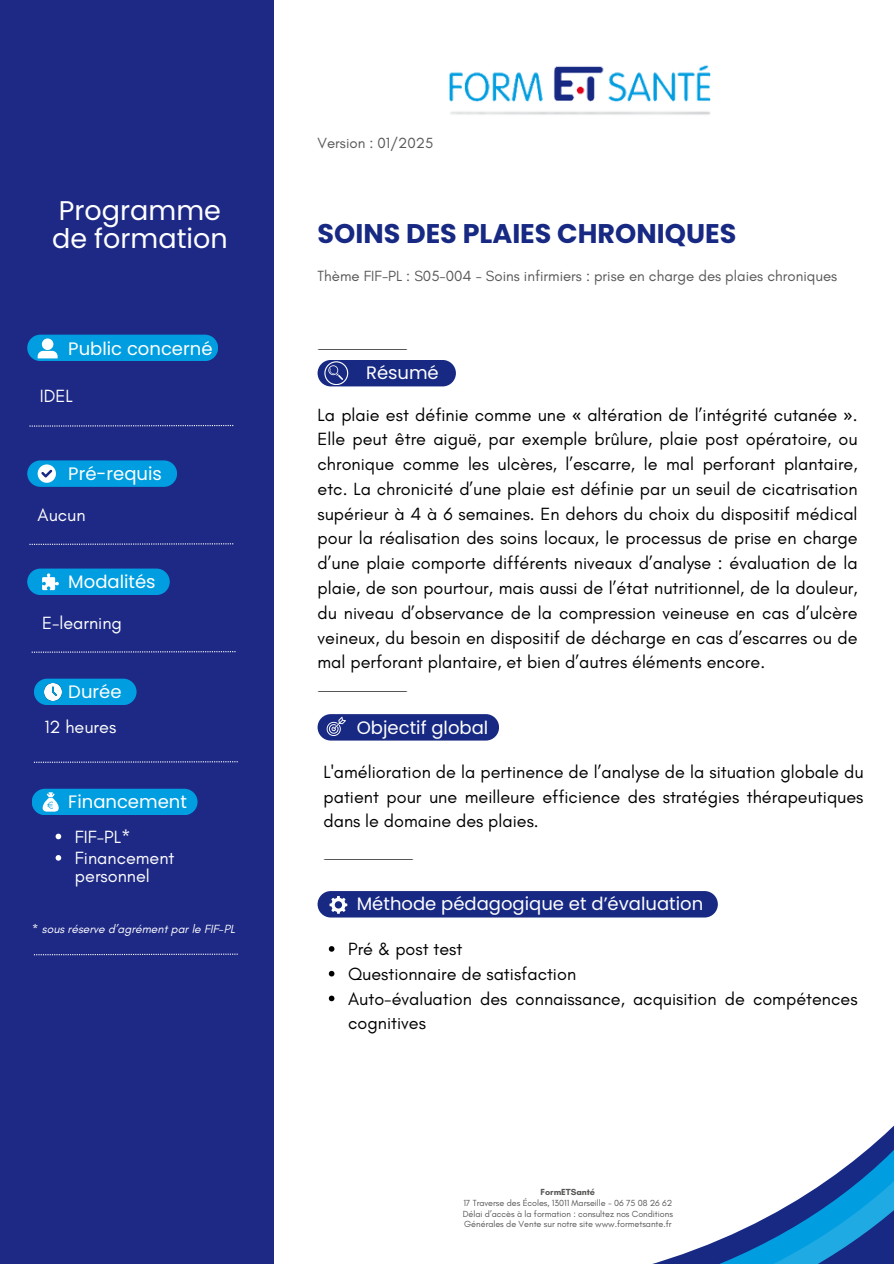
<style>
.page{position:relative;width:894px;height:1264px;background:#fff}
.page>*{position:absolute;margin:0;border:0;box-sizing:border-box;transform-origin:0 0}
.t1{font:700 27px "Poppins";color:#172983}
.t2{font:27px/28.2px "Poppins";color:#fff}
.t3{font:18px/24.8px "Glacial Indifference";color:#000;text-align:justify}
.t4{font:18px "Poppins";color:#fff}
.t5{font:18px/18px "Glacial Indifference";color:#fff}
.t6{font:15px "Glacial Indifference";color:#575756}
.t7{font:italic 12px "Glacial Indifference";color:#fff}
.t8{font:9px/10.5px "Glacial Indifference";letter-spacing:-.005em;color:#575756;text-align:justify}
.t9{font:700 9px "Glacial Indifference";letter-spacing:-.005em;color:#575756}
.s1{font-family:"Noto Sans"}
</style>
<div class="page">
<div style="left:0;top:0;width:273px;height:1263px;background:#1e2985"></div>
<img style="left:449px;top:65px;width:262px;height:50px">
<img style="left:317px;top:349px;width:90px;height:1px">
<div style="left:317px;top:360px;width:139px;height:26px;background:#172983;border-radius:13px"></div>
<svg style="left:324px;top:361px;width:24px;height:24px"></svg>
<svg style="left:656px;top:1126px;width:237px;height:137px"></svg>
<div style="left:317px;top:714px;width:182px;height:26px;background:#172983;border-radius:13px"></div>
<img style="left:317px;top:691px;width:90px;height:1px">
<svg style="left:326px;top:716px;width:20px;height:19px"></svg>
<div style="left:27px;top:334px;width:191px;height:27px;background:#009ee0;border-radius:13px"></div>
<svg style="left:29px;top:425px;width:204px;height:1px"></svg>
<div style="left:27px;top:460px;width:150px;height:27px;background:#009ee0;border-radius:13px"></div>
<svg style="left:29px;top:543px;width:204px;height:2px"></svg>
<div style="left:27px;top:568px;width:143px;height:27px;background:#009ee0;border-radius:13px"></div>
<svg style="left:32px;top:651px;width:203px;height:1px"></svg>
<svg style="left:34px;top:761px;width:204px;height:1px"></svg>
<div style="left:32px;top:788px;width:165px;height:27px;background:#009ee0;border-radius:13px"></div>
<svg style="left:34px;top:953px;width:204px;height:2px"></svg>
<div style="left:317px;top:891px;width:400px;height:26px;background:#172983;border-radius:13px"></div>
<img style="left:323px;top:859px;width:90px;height:1px">
<svg style="left:329px;top:896px;width:18px;height:17px"></svg>
<div style="left:34px;top:678px;width:102px;height:27px;background:#009ee0;border-radius:13px"></div>
<svg style="left:38px;top:338px;width:20px;height:20px"></svg>
<svg style="left:38px;top:464px;width:18px;height:18px"></svg>
<svg style="left:42px;top:573px;width:17px;height:17px"></svg>
<img style="left:44px;top:683px;width:17px;height:17px">
<svg style="left:42px;top:792px;width:17px;height:19px"></svg>
<svg style="left:56px;top:833px;width:5px;height:6px"></svg>
<svg style="left:56px;top:855px;width:5px;height:5px"></svg>
<svg style="left:329px;top:946px;width:5px;height:5px"></svg>
<svg style="left:329px;top:970px;width:5px;height:6px"></svg>
<svg style="left:329px;top:995px;width:5px;height:6px"></svg>
<h1 class="t2" style="left:52px;top:196px;width:177px">Programme de formation</h1>
<h4 class="t4" style="left:68px;top:336px;width:146px">Public concerné</h4>
<h4 class="t5" style="left:40px;top:387px;width:34px">IDEL</h4>
<p class="t4" style="left:68px;top:461px;width:95px">Pré-requis</p>
<p class="t5" style="left:38px;top:506px;width:49px">Aucun</p>
<h4 class="t4" style="left:68px;top:569px;width:89px">Modalités</h4>
<h4 class="t5" style="left:42px;top:614px;width:81px">E-learning</h4>
<p class="t4" style="left:68px;top:679px;width:55px">Durée</p>
<p class="t5" style="left:44px;top:717px;width:73px">12 heures</p>
<h4 class="t4" style="left:68px;top:789px;width:120px">Financement</h4>
<h4 class="t5" style="left:75px;top:827px;width:57px">FIF-PL*</h4>
<p class="t5" style="left:75px;top:848px;width:101px">Financement personnel</p>
<p class="t7" style="left:32px;top:921px;width:204px">* sous réserve d’agrément par le FIF-PL</p>
<p class="t6" style="left:317px;top:134px;width:117px">Version : 01/2025</p>
<p class="t1" style="left:317px;top:214px;width:420px">SOINS DES PLAIES CHRONIQUES</p>
<h2 class="t6" style="left:317px;top:267px;width:521px">Thème FIF-PL : S05-004 - Soins infirmiers : prise en charge des plaies chroniques</h2>
<h4 class="t4" style="left:366px;top:360px;width:74px">Résumé</h4>
<h3 class="t3" style="left:317px;top:402px;width:541px">La plaie est définie comme une <span class="s1">«</span> altération de l’intégrité cutanée <span class="s1">»</span>.<br>Elle peut être aiguë, par exemple brûlure, plaie post opératoire, ou chronique comme les ulcères, l’escarre, le mal perforant plantaire, etc. La chronicité d’une plaie est définie par un seuil de cicatrisation supérieur à 4 à 6 semaines. En dehors du choix du dispositif médical pour la réalisation des soins locaux, le processus de prise en charge d’une plaie comporte différents niveaux d’analyse : évaluation de la plaie, de son pourtour, mais aussi de l’état nutritionnel, de la douleur, du niveau d’observance de la compression veineuse en cas d’ulcère veineux, du besoin en dispositif de décharge en cas d’escarres ou de mal perforant plantaire, et bien d’autres éléments encore.</h3>
<p class="t4" style="left:356px;top:714px;width:133px">Objectif global</p>
<p class="t3" style="left:323px;top:759px;width:541px">L'amélioration de la pertinence de l’analyse de la situation globale du patient pour une meilleure efficience des stratégies thérapeutiques dans le domaine des plaies.</p>
<h4 class="t4" style="left:356px;top:891px;width:348px">Méthode pédagogique et d’évaluation</h4>
<p class="t3" style="left:348px;top:936px;width:116px">Pré &amp; post test</p>
<p class="t3" style="left:348px;top:961px;width:229px">Questionnaire de satisfaction</p>
<h6 class="t3" style="left:348px;top:985px;width:511px">Auto-évaluation des connaissance, acquisition de compétences cognitives</h6>
<p class="t9" style="left:540px;top:1186px;width:56px">FormETSanté</p>
<h5 class="t8" style="left:462px;top:1197px;width:211px">17 Traverse des Écoles, 13011 Marseille - 06 75 08 26 62<br>Délai d’accès à la formation : consultez nos Conditions Générales de Vente sur notre site www.formetsante.fr</h5>
</div>
